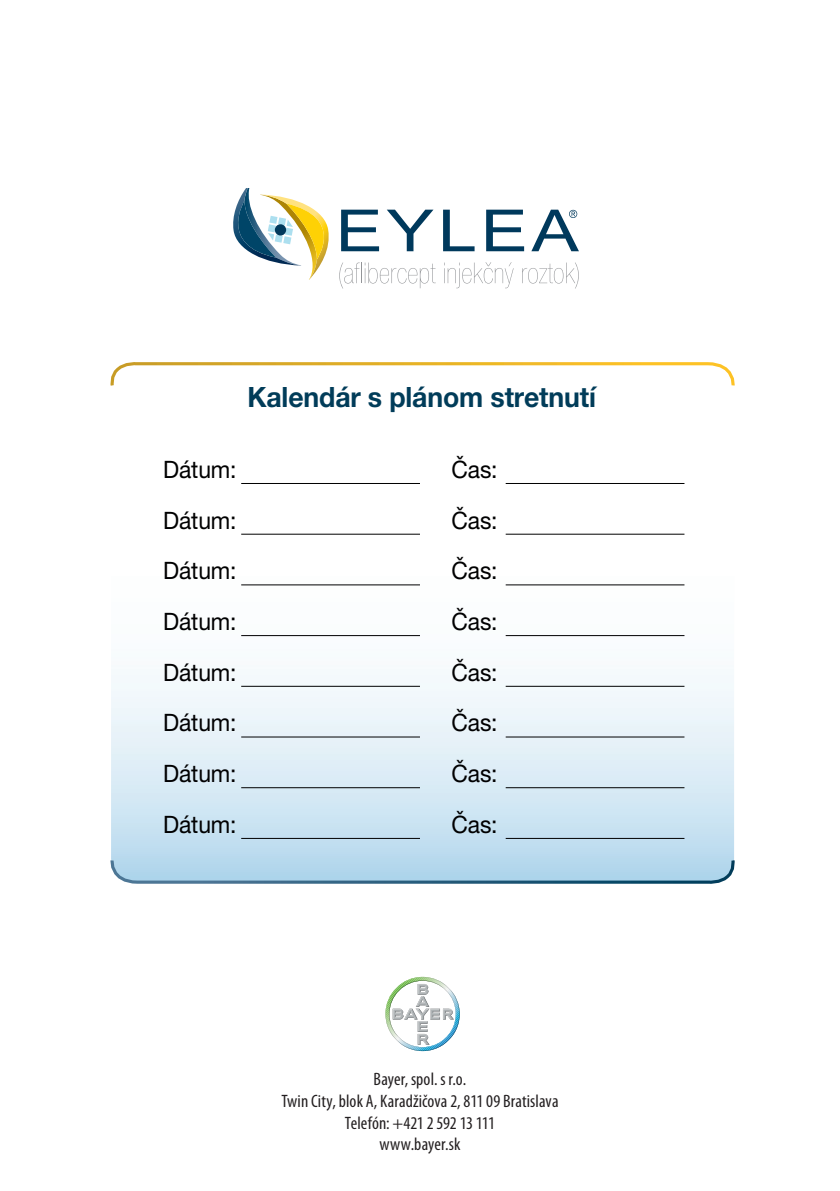
<style>
.page{position:relative;width:840px;height:1191px;background:#fff}
.page>*{position:absolute;margin:0;border:0;box-sizing:border-box;transform-origin:0 0}
.t1{font:700 28px "Helvetica Neue LT Pro";letter-spacing:-.005em;color:#013c59;scale:.95 1}
.t2{font:24px "Helvetica Neue LT Pro";letter-spacing:-.005em;color:#000001;scale:.95 1}
.t3{font:condensed 18px/21.6px "Myriad Pro";letter-spacing:.005em;color:#231f20;text-align:center}
</style>
<div class="page">
<svg style="left:385px;top:977px;width:74px;height:74px"></svg>
<svg style="left:111px;top:364px;width:622px;height:517px"></svg>
<svg style="left:110px;top:362px;width:625px;height:26px"></svg>
<svg style="left:110px;top:857px;width:625px;height:27px;background:#a2c8de"></svg>
<hr style="left:241px;top:483px;width:179px;height:1px;background:#000001">
<hr style="left:505px;top:483px;width:179px;height:1px;background:#000001">
<hr style="left:241px;top:533px;width:179px;height:1px;background:#000001">
<hr style="left:505px;top:533px;width:179px;height:1px;background:#000001">
<hr style="left:241px;top:584px;width:179px;height:1px;background:#000001">
<hr style="left:505px;top:584px;width:179px;height:1px;background:#000001">
<hr style="left:241px;top:635px;width:179px;height:1px;background:#000001">
<hr style="left:505px;top:635px;width:179px;height:1px;background:#000001">
<hr style="left:241px;top:686px;width:179px;height:1px;background:#000001">
<hr style="left:505px;top:686px;width:179px;height:1px;background:#000001">
<hr style="left:241px;top:736px;width:179px;height:1px;background:#000001">
<hr style="left:505px;top:736px;width:179px;height:1px;background:#000001">
<hr style="left:241px;top:787px;width:179px;height:1px;background:#000001">
<hr style="left:505px;top:787px;width:179px;height:1px;background:#000001">
<hr style="left:241px;top:838px;width:179px;height:1px;background:#000001">
<hr style="left:505px;top:838px;width:179px;height:1px;background:#000001">
<svg style="left:443px;top:210px;width:31px;height:41px"></svg>
<svg style="left:486px;top:210px;width:38px;height:41px"></svg>
<svg style="left:444px;top:262px;width:69px;height:26px"></svg>
<svg style="left:522px;top:262px;width:56px;height:26px"></svg>
<svg style="left:531px;top:210px;width:47px;height:41px"></svg>
<svg style="left:233px;top:188px;width:202px;height:100px"></svg>
<h1 class="t1" style="left:247px;top:386px;width:368px">Kalendár s plánom stretnutí</h1>
<h2 class="t2" style="left:163px;top:461px;width:79px">Dátum:</h2>
<h2 class="t2" style="left:451px;top:461px;width:50px">Čas:</h2>
<h2 class="t2" style="left:163px;top:511px;width:79px">Dátum:</h2>
<h2 class="t2" style="left:451px;top:511px;width:50px">Čas:</h2>
<h2 class="t2" style="left:163px;top:562px;width:79px">Dátum:</h2>
<h2 class="t2" style="left:451px;top:562px;width:50px">Čas:</h2>
<h2 class="t2" style="left:163px;top:613px;width:79px">Dátum:</h2>
<h2 class="t2" style="left:451px;top:613px;width:50px">Čas:</h2>
<h2 class="t2" style="left:163px;top:663px;width:79px">Dátum:</h2>
<h2 class="t2" style="left:451px;top:663px;width:50px">Čas:</h2>
<h2 class="t2" style="left:163px;top:714px;width:79px">Dátum:</h2>
<h2 class="t2" style="left:451px;top:714px;width:50px">Čas:</h2>
<h2 class="t2" style="left:163px;top:765px;width:79px">Dátum:</h2>
<h2 class="t2" style="left:451px;top:765px;width:50px">Čas:</h2>
<h2 class="t2" style="left:163px;top:815px;width:79px">Dátum:</h2>
<h2 class="t2" style="left:451px;top:815px;width:50px">Čas:</h2>
<p class="t3" style="left:281px;top:1070px;width:278px">Bayer, spol. s r.o.<br>Twin City, blok A, Karadžičova 2, 811 09 Bratislava<br>Telefón: +421 2 592 13 111<br>www.bayer.sk</p>
</div>
